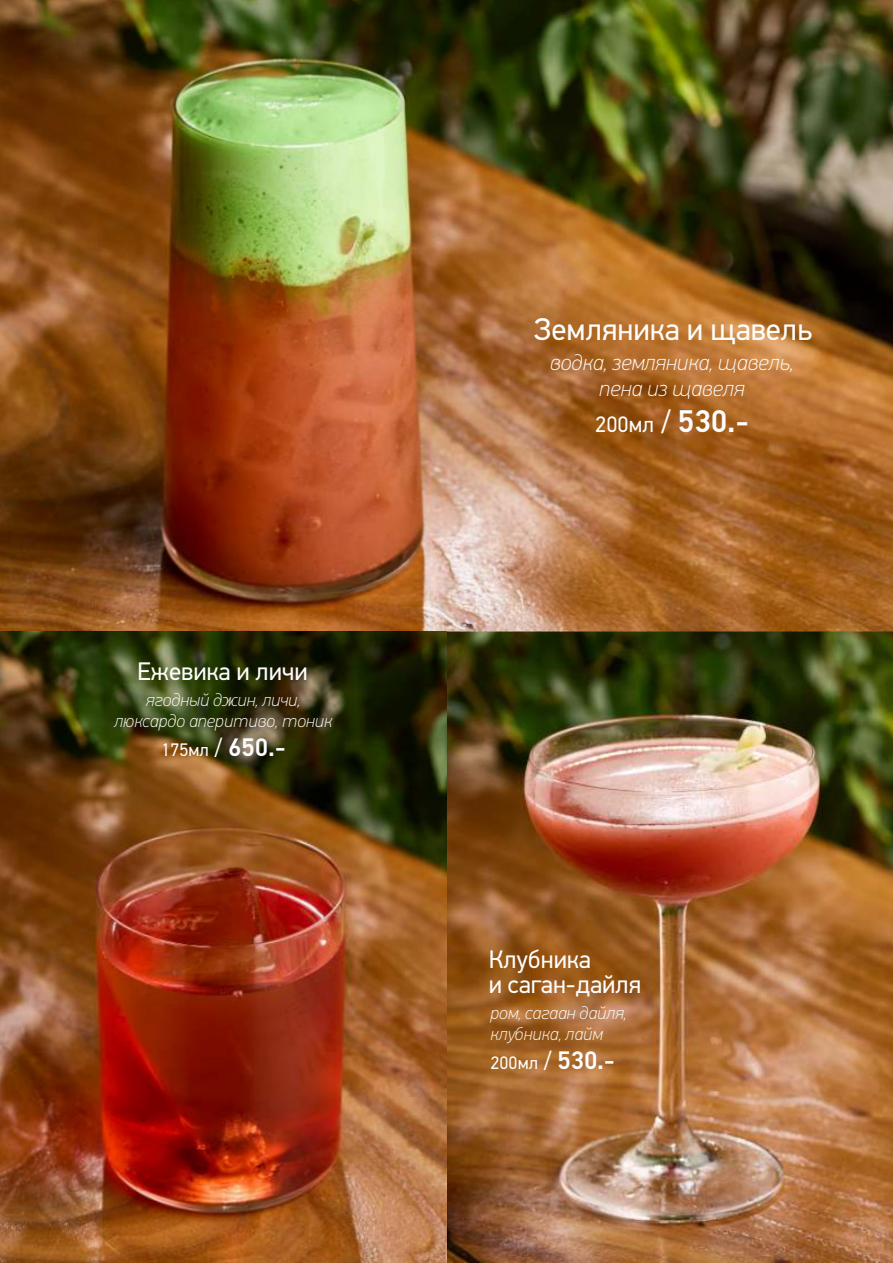
<style>
.page{position:relative;width:893px;height:1263px;background:#fff}
.page>*{position:absolute;margin:0;border:0;box-sizing:border-box;transform-origin:0 0}
.t1{font:31.35px "PF Din Text Pro";color:#fefefe}
.t2{font:25.35px/25.5px "PF Din Text Pro";color:#fefefe}
.t3{font:italic 100 22.35px/26.2px "PF Din Text Pro";color:#fefefe;text-align:center}
.t4{font:22.35px "PF Din Text Pro";color:#fefefe}
.t5{font:italic 100 18.15px/21.3px "PF Din Text Pro";color:#fefefe}
.t6{font:18.15px "PF Din Text Pro";color:#fefefe}
.s1{font-size:25.35px}
.s2{font-weight:500;font-size:25.35px}
.s3{font-size:31.35px}
.s4{font-weight:500;font-size:31.35px}
</style>
<div class="page">
<img style="left:0;top:0;width:893px;height:1263px">
<h2 class="t2" style="left:137px;top:661px;width:172px">Ежевика и личи</h2>
<p class="t5" style="left:114px;top:691px;width:219px;text-align:center">ягодный джин, личи, люксардо аперитиво, тоник</p>
<p class="t6" style="left:161px;top:743px;width:126px">175мл <span class="s1">/</span> <span class="s2">650.-</span></p>
<h1 class="t1" style="left:534px;top:316px;width:279px">Земляника и щавель</h1>
<p class="t3" style="left:550px;top:351px;width:246px">водка, земляника, щавель, пена из щавеля</p>
<p class="t4" style="left:595px;top:415px;width:155px">200мл <span class="s3">/</span> <span class="s4">530.-</span></p>
<h2 class="t2" style="left:489px;top:948px;width:154px">Клубника<br>и саган-дайля</h2>
<p class="t5" style="left:490px;top:1003px;width:138px">ром, сагаан дайля, клубника, лайм</p>
<p class="t6" style="left:490px;top:1055px;width:126px">200мл <span class="s1">/</span> <span class="s2">530.-</span></p>
</div>
